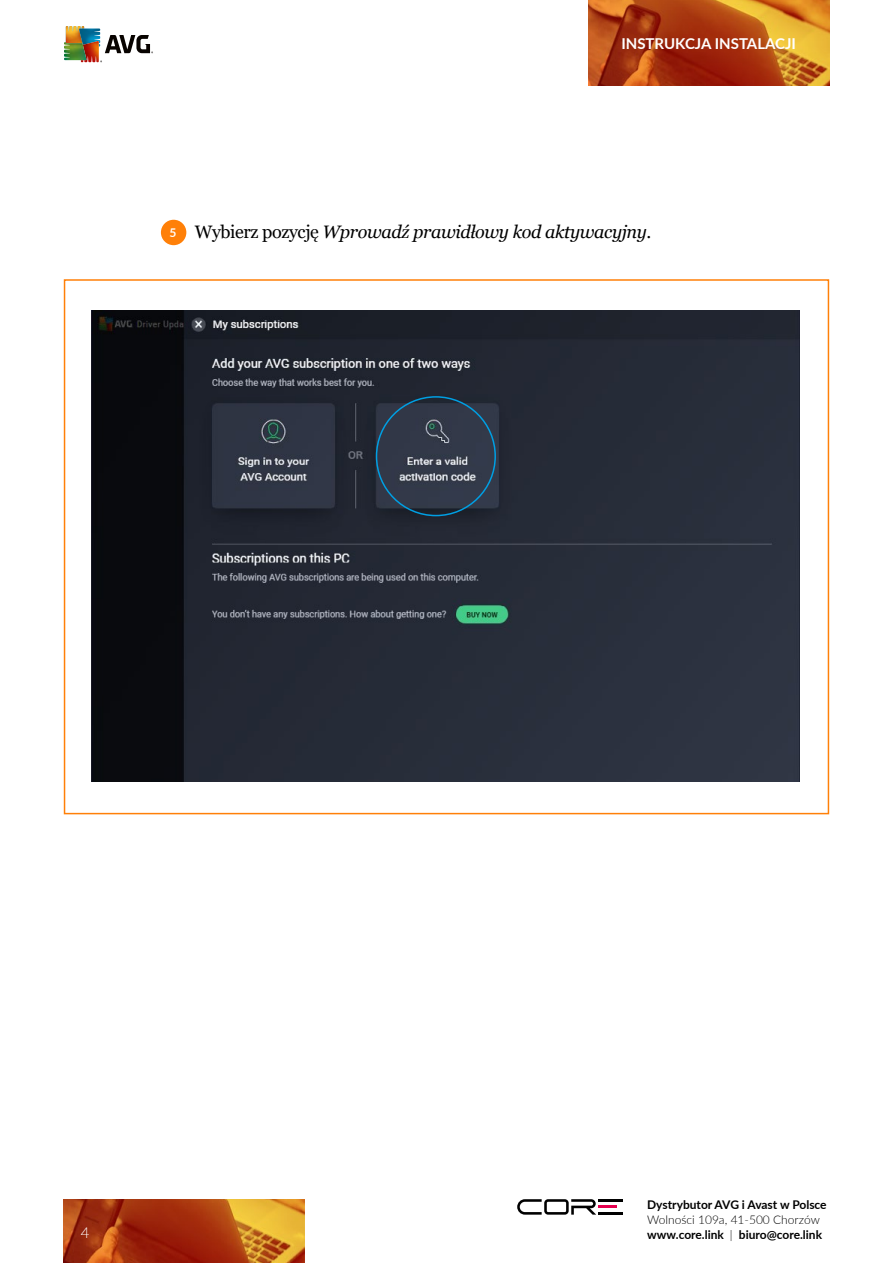
<style>
.page{position:relative;width:893px;height:1263px;background:#fff}
.page>*{position:absolute;margin:0;border:0;box-sizing:border-box;transform-origin:0 0}
.t1{font:italic 18px "Georgia";letter-spacing:-.02em;color:#000}
.t2{font:700 15px "Lato";color:#fff}
.t3{font:300 15px "Lato";color:#fff}
.t4{font:700 12px/15px "Lato";color:#000}
.s1{font-family:"Lato";font-weight:700;font-style:normal;font-size:12px;color:#fff}
.s2{font-style:normal}
.s3{font-weight:300}
</style>
<div class="page">
<img style="left:64px;top:1199px;width:241px;height:64px">
<img style="left:588px;top:0;width:241px;height:85px">
<img style="left:66px;top:26px;width:18px;height:16px">
<img style="left:79px;top:29px;width:21px;height:17px">
<img style="left:81px;top:41px;width:18px;height:21px">
<img style="left:64px;top:42px;width:22px;height:18px">
<svg style="left:105px;top:35px;width:48px;height:18px"></svg>
<img style="left:92px;top:310px;width:707px;height:471px">
<div style="left:161px;top:220px;width:25px;height:25px;background:#ff8008;border-radius:50%"></div>
<div style="left:376px;top:396px;width:120px;height:120px;border:2px solid #009fe3;border-radius:50%"></div>
<hr style="left:598px;top:1199px;width:25px;height:3px;background:#000">
<hr style="left:598px;top:1205px;width:18px;height:3px;background:#e5004f">
<hr style="left:598px;top:1212px;width:25px;height:2px;background:#000">
<svg style="left:517px;top:1199px;width:79px;height:15px"></svg>
<p class="t2" style="left:621px;top:33px;width:176px">INSTRUKCJA INSTALACJI</p>
<h1 class="t1" style="left:169px;top:221px;width:483px"><span class="s1">5</span> <span class="s2">Wybierz pozycję</span> Wprowadź prawidłowy kod aktywacyjny<span class="s2">.</span></h1>
<p class="t3" style="left:81px;top:1222px;width:10px">4</p>
<p class="t4" style="left:647px;top:1196px;width:181px">Dystrybutor AVG i Avast w Polsce</p>
<p class="t4" style="left:647px;top:1211px;width:176px"><span class="s3">Wolności 109a, 41-500 Chorzów </span>www.core.link <span class="s3">|</span> biuro@core.link</p>
</div>
